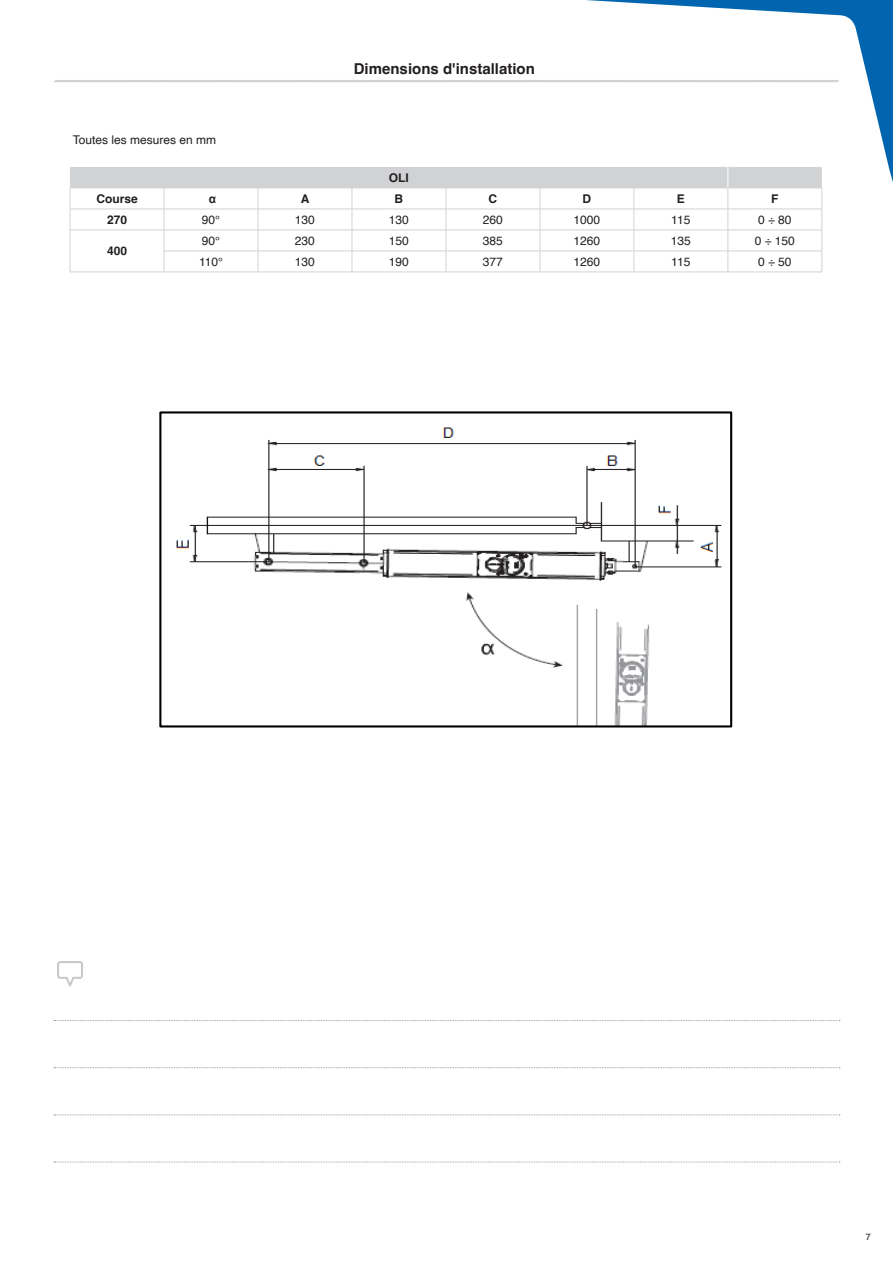
<style>
.page{position:relative;width:893px;height:1263px;background:#fff}
.page>*{position:absolute;margin:0;border:0;box-sizing:border-box;transform-origin:0 0}
.INSTALLAZIONE_TIPICA__ACCESSORI__DIMENSI{font:700 15px "Helvetica";color:#231f20}
.tabelle_quote_finale{font:12px "Helvetica";color:#231f20}
.t1{font:700 12px "Helvetica";color:#231f20}
.t2{font:700 12px "Arial";color:#231f20}
.t3{font:700 9px "Helvetica";color:#57585a}
</style>
<div class="page">
<svg style="left:57px;top:961px;width:26px;height:25px"></svg>
<svg style="left:54px;top:1020px;width:786px;height:1px"></svg>
<svg style="left:54px;top:1067px;width:786px;height:1px"></svg>
<svg style="left:54px;top:1114px;width:786px;height:1px"></svg>
<svg style="left:54px;top:1162px;width:786px;height:1px"></svg>
<hr style="left:70px;top:272px;width:94px;height:1px;background:#d1d2d4">
<hr style="left:164px;top:272px;width:94px;height:1px;background:#d1d2d4">
<hr style="left:258px;top:272px;width:94px;height:1px;background:#d1d2d4">
<hr style="left:352px;top:272px;width:94px;height:1px;background:#d1d2d4">
<hr style="left:446px;top:272px;width:94px;height:1px;background:#d1d2d4">
<hr style="left:540px;top:272px;width:94px;height:1px;background:#d1d2d4">
<hr style="left:634px;top:272px;width:94px;height:1px;background:#d1d2d4">
<svg style="left:70px;top:167px;width:753px;height:105px"></svg>
<hr style="left:728px;top:272px;width:94px;height:1px;background:#d1d2d4">
<svg style="left:54px;top:80px;width:318px;height:3px"></svg>
<svg style="left:372px;top:0;width:521px;height:230px"></svg>
<img style="left:176px;top:427px;width:546px;height:297px">
<div style="left:159px;top:411px;width:573px;height:316px;border:2px solid #000"></div>
<p class="tabelle_quote_finale" style="left:73px;top:131px;width:145px">Toutes les mesures en mm</p>
<p class="INSTALLAZIONE_TIPICA__ACCESSORI__DIMENSI" style="left:354px;top:59px;width:183px">Dimensions d'installation</p>
<p class="t1" style="left:389px;top:170px;width:22px">OLI</p>
<p class="t1" style="left:96px;top:191px;width:43px">Course</p>
<p class="t2" style="left:209px;top:191px;width:9px">α</p>
<p class="t1" style="left:301px;top:191px;width:10px">A</p>
<p class="t1" style="left:395px;top:191px;width:10px">B</p>
<p class="t1" style="left:489px;top:191px;width:10px">C</p>
<p class="t1" style="left:583px;top:191px;width:10px">D</p>
<p class="t1" style="left:677px;top:191px;width:10px">E</p>
<p class="t1" style="left:771px;top:191px;width:9px">F</p>
<p class="t1" style="left:107px;top:212px;width:22px">270</p>
<p class="tabelle_quote_finale" style="left:202px;top:210px;width:20px">90°</p>
<p class="tabelle_quote_finale" style="left:295px;top:210px;width:22px">130</p>
<p class="tabelle_quote_finale" style="left:389px;top:210px;width:22px">130</p>
<p class="tabelle_quote_finale" style="left:483px;top:210px;width:22px">260</p>
<p class="tabelle_quote_finale" style="left:574px;top:210px;width:28px">1000</p>
<p class="tabelle_quote_finale" style="left:671px;top:210px;width:21px">115</p>
<p class="tabelle_quote_finale" style="left:758px;top:210px;width:35px">0 ÷ 80</p>
<p class="t1" style="left:107px;top:244px;width:22px">400</p>
<p class="tabelle_quote_finale" style="left:202px;top:231px;width:20px">90°</p>
<p class="tabelle_quote_finale" style="left:295px;top:231px;width:22px">230</p>
<p class="tabelle_quote_finale" style="left:389px;top:231px;width:22px">150</p>
<p class="tabelle_quote_finale" style="left:483px;top:231px;width:22px">385</p>
<p class="tabelle_quote_finale" style="left:574px;top:231px;width:28px">1260</p>
<p class="tabelle_quote_finale" style="left:671px;top:231px;width:22px">135</p>
<p class="tabelle_quote_finale" style="left:755px;top:231px;width:41px">0 ÷ 150</p>
<p class="tabelle_quote_finale" style="left:199px;top:252px;width:25px">110°</p>
<p class="tabelle_quote_finale" style="left:295px;top:252px;width:22px">130</p>
<p class="tabelle_quote_finale" style="left:389px;top:252px;width:22px">190</p>
<p class="tabelle_quote_finale" style="left:483px;top:252px;width:22px">377</p>
<p class="tabelle_quote_finale" style="left:574px;top:252px;width:28px">1260</p>
<p class="tabelle_quote_finale" style="left:671px;top:252px;width:21px">115</p>
<p class="tabelle_quote_finale" style="left:758px;top:252px;width:35px">0 ÷ 50</p>
<p class="t3" style="left:866px;top:1232px;width:7px">7</p>
</div>
